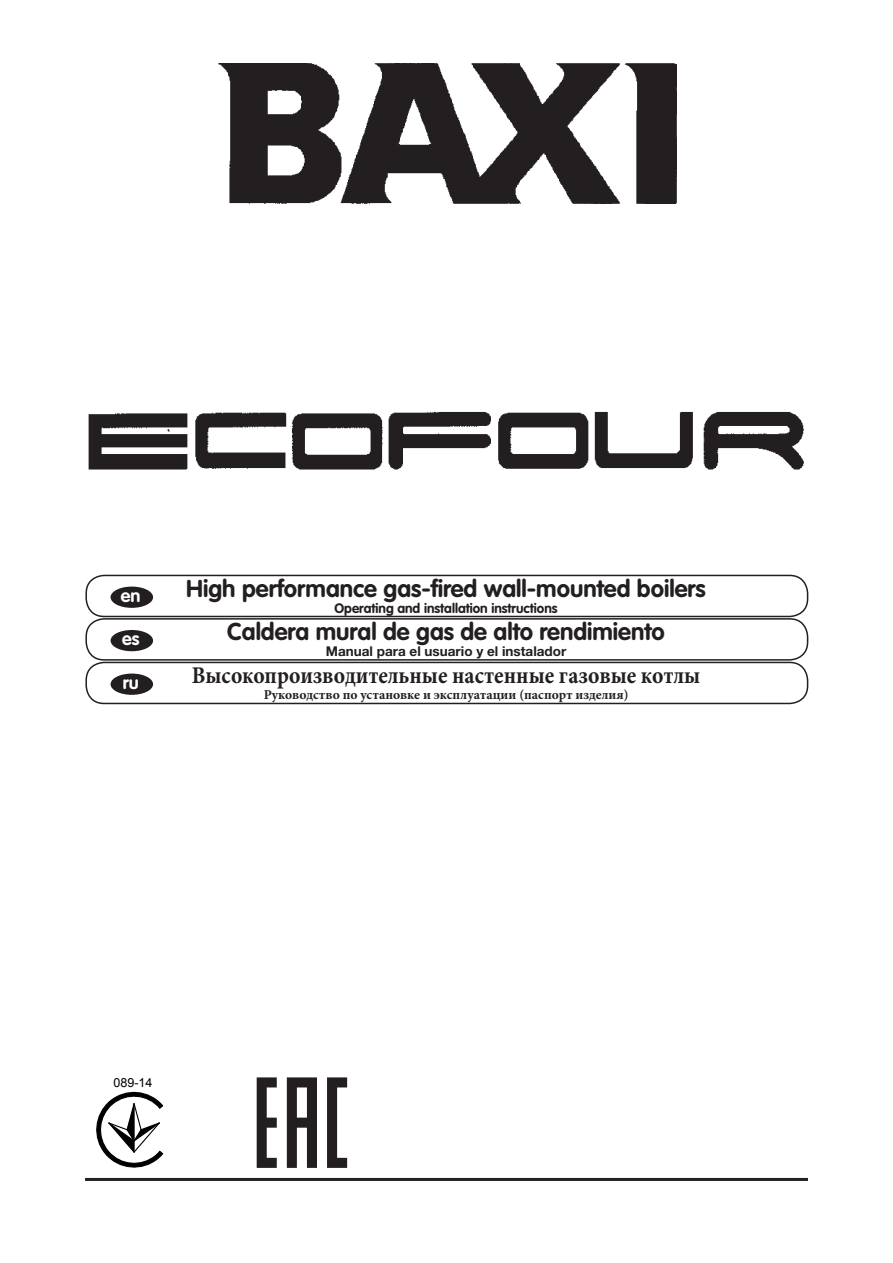
<style>
.page{position:relative;width:893px;height:1263px;background:#fff}
.page>*{position:absolute;margin:0;border:0;box-sizing:border-box;transform-origin:0 0}
.t1{font:700 24px "VAG Rounded Std";color:#231f20}
.t2{font:700 24px "Minion Pro";color:#231f20;scale:.9 1}
.t3{font:700 18px "VAG Rounded Std";color:#fff}
.t4{font:700 13.5px "Minion Pro";color:#231f20}
.t5{font:700 13.5px "VAG Rounded Std";color:#231f20}
.t6{font:700 13.5px "Helvetica Neue LT Std";color:#231f20}
.t7{font:12.45px "Arial";color:#000}
</style>
<div class="page">
<hr style="left:85px;top:1178px;width:723px;height:3px;background:#231f20">
<img style="left:218px;top:64px;width:458px;height:140px">
<div style="left:85px;top:575px;width:723px;height:42px;border:2px solid #231f20;border-radius:18px"></div>
<div style="left:111px;top:587px;width:42px;height:21px;background:#231f20;border-radius:50%"></div>
<img style="left:88px;top:411px;width:716px;height:59px">
<div style="left:85px;top:618px;width:723px;height:43px;border:2px solid #231f20;border-radius:18px"></div>
<div style="left:111px;top:630px;width:42px;height:21px;background:#231f20;border-radius:50%"></div>
<div style="left:85px;top:662px;width:723px;height:42px;border:2px solid #231f20;border-radius:18px"></div>
<div style="left:111px;top:673px;width:42px;height:22px;background:#231f20;border-radius:50%"></div>
<svg style="left:96px;top:1091px;width:68px;height:77px"></svg>
<svg style="left:257px;top:1077px;width:90px;height:91px"></svg>
<p class="t3" style="left:121px;top:585px;width:21px">en</p>
<p class="t3" style="left:122px;top:628px;width:19px">es</p>
<p class="t3" style="left:123px;top:672px;width:18px">ru</p>
<p class="t1" style="left:186px;top:574px;width:521px">High performance gas-fired wall-mounted boilers</p>
<p class="t5" style="left:334px;top:600px;width:225px">Operating and installation instructions</p>
<p class="t1" style="left:227px;top:617px;width:439px">Caldera mural de gas de alto rendimiento</p>
<p class="t6" style="left:326px;top:643px;width:242px">Manual para el usuario y el instalador</p>
<p class="t2" style="left:192px;top:658px;width:567px">Высокопроизводительные настенные газовые котлы</p>
<p class="t4" style="left:264px;top:685px;width:366px">Руководство по установке и эксплуатации (паспорт изделия)</p>
<p class="t7" style="left:114px;top:1074px;width:40px">089-14</p>
</div>
